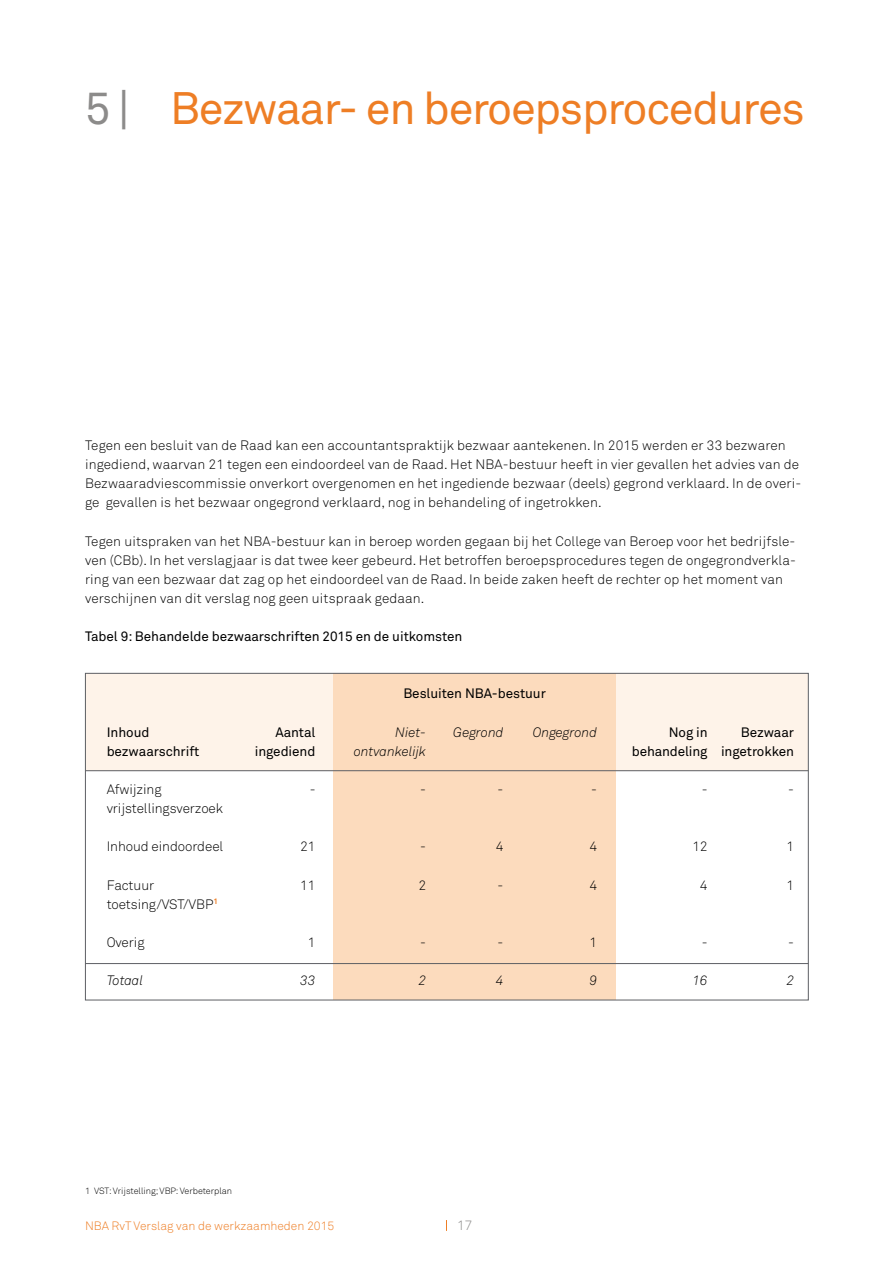
<style>
.page{position:relative;width:893px;height:1263px;background:#fff}
.page>*{position:absolute;margin:0;border:0;box-sizing:border-box;transform-origin:0 0}
.t1{font:45px "Akkurat";letter-spacing:-.03em;color:#ee7e25}
.t2{font:300 13.5px/19.2px "Akkurat";letter-spacing:.01em;color:#000}
.t3{font:13.5px/19.2px "Akkurat Pro";letter-spacing:-.005em;color:#000;text-align:right}
.t4{font:italic 13.5px/19.2px "Akkurat Light Pro";letter-spacing:-.005em;color:#000;text-align:right}
.t5{font:300 13.5px "Akkurat";color:#8c8b8a}
.t6{font:300 12px "Akkurat";color:#ee7e25}
.t7{font:300 9px "Akkurat";letter-spacing:-.005em;color:#000}
.s1{color:#8c8b8a}
</style>
<div class="page">
<div style="left:85px;top:673px;width:723px;height:98px;background:#fef3e9"></div>
<div style="left:334px;top:673px;width:282px;height:326px;background:#fcdbbd"></div>
<hr style="left:85px;top:963px;width:723px;height:1px;background:#5d5f64">
<hr style="left:85px;top:770px;width:723px;height:1px;background:#5d5f64">
<h1 class="t1" style="left:85px;top:80px;width:721px"><span class="s1">5 |</span> Bezwaar- en beroepsprocedures</h1>
<p class="t2" style="left:85px;top:435px;width:718px">Tegen een besluit van de Raad kan een accountantspraktijk bezwaar aantekenen. In 2015 werden er 33 bezwaren ingediend, waarvan 21 tegen een eindoordeel van de Raad. Het NBA-bestuur heeft in vier gevallen het advies van de Bezwaaradviescommissie onverkort overgenomen en het ingediende bezwaar (deels) gegrond verklaard. In de overi&shy;ge gevallen is het bezwaar ongegrond verklaard, nog in behandeling of ingetrokken.</p>
<p class="t2" style="left:85px;top:531px;width:712px">Tegen uitspraken van het NBA-bestuur kan in beroep worden gegaan bij het College van Beroep voor het bedrijfsle&shy;ven (CBb). In het verslagjaar is dat twee keer gebeurd. Het betroffen beroepsprocedures tegen de ongegrondverkla&shy;ring van een bezwaar dat zag op het eindoordeel van de Raad. In beide zaken heeft de rechter op het moment van verschijnen van dit verslag nog geen uitspraak gedaan.</p>
<p class="t3" style="left:85px;top:627px;width:379px">Tabel 9: Behandelde bezwaarschriften 2015 en de uitkomsten</p>
<p class="t3" style="left:107px;top:723px;width:94px;text-align:left">Inhoud bezwaarschrift</p>
<p class="t2" style="left:107px;top:779px;width:118px">Afwijzing vrijstellingsverzoek</p>
<p class="t2" style="left:107px;top:837px;width:118px">Inhoud eindoordeel</p>
<p class="t2" style="left:107px;top:875px;width:113px">Factuur toetsing/VST/VBP<sup>1</sup></p>
<p class="t2" style="left:107px;top:932px;width:39px">Overig</p>
<p class="t4" style="left:107px;top:971px;width:38px">Totaal</p>
<p class="t3" style="left:255px;top:723px;width:62px">Aantal ingediend</p>
<p class="t2" style="left:310px;top:779px;width:7px">-</p>
<p class="t2" style="left:300px;top:837px;width:17px">21</p>
<p class="t2" style="left:300px;top:875px;width:17px">11</p>
<p class="t2" style="left:308px;top:932px;width:9px">1</p>
<p class="t4" style="left:300px;top:971px;width:17px">33</p>
<p class="t3" style="left:403px;top:684px;width:144px">Besluiten NBA-bestuur</p>
<p class="t4" style="left:453px;top:722px;width:52px">Gegrond</p>
<p class="t4" style="left:533px;top:722px;width:66px">Ongegrond</p>
<p class="t4" style="left:354px;top:722px;width:74px">Niet&shy;ontvankelijk</p>
<p class="t2" style="left:420px;top:779px;width:7px">-</p>
<p class="t2" style="left:591px;top:779px;width:7px">-</p>
<p class="t2" style="left:498px;top:779px;width:7px">-</p>
<p class="t2" style="left:420px;top:837px;width:7px">-</p>
<p class="t2" style="left:418px;top:875px;width:9px">2</p>
<p class="t2" style="left:420px;top:932px;width:7px">-</p>
<p class="t4" style="left:418px;top:971px;width:9px">2</p>
<p class="t2" style="left:496px;top:837px;width:9px">4</p>
<p class="t2" style="left:498px;top:875px;width:7px">-</p>
<p class="t2" style="left:498px;top:932px;width:7px">-</p>
<p class="t4" style="left:496px;top:971px;width:9px">4</p>
<p class="t2" style="left:589px;top:837px;width:9px">4</p>
<p class="t2" style="left:589px;top:875px;width:9px">4</p>
<p class="t2" style="left:589px;top:932px;width:9px">1</p>
<p class="t4" style="left:589px;top:971px;width:9px">9</p>
<p class="t3" style="left:632px;top:723px;width:77px">Nog in behandeling</p>
<p class="t2" style="left:702px;top:779px;width:7px">-</p>
<p class="t3" style="left:721px;top:723px;width:75px">Bezwaar ingetrokken</p>
<p class="t2" style="left:788px;top:779px;width:7px">-</p>
<p class="t2" style="left:692px;top:837px;width:17px">12</p>
<p class="t2" style="left:700px;top:875px;width:9px">4</p>
<p class="t2" style="left:786px;top:837px;width:9px">1</p>
<p class="t2" style="left:786px;top:875px;width:9px">1</p>
<p class="t2" style="left:702px;top:932px;width:7px">-</p>
<p class="t4" style="left:692px;top:971px;width:17px">16</p>
<p class="t2" style="left:788px;top:932px;width:7px">-</p>
<p class="t4" style="left:786px;top:971px;width:9px">2</p>
<p class="t7" style="left:85px;top:1185px;width:149px">1 VST: Vrijstelling; VBP: Verbeterplan</p>
<p class="t6" style="left:85px;top:1218px;width:251px">NBA RvT Verslag van de werkzaamheden 2015</p>
<p class="t5" style="left:457px;top:1217px;width:17px">17</p>
</div>
